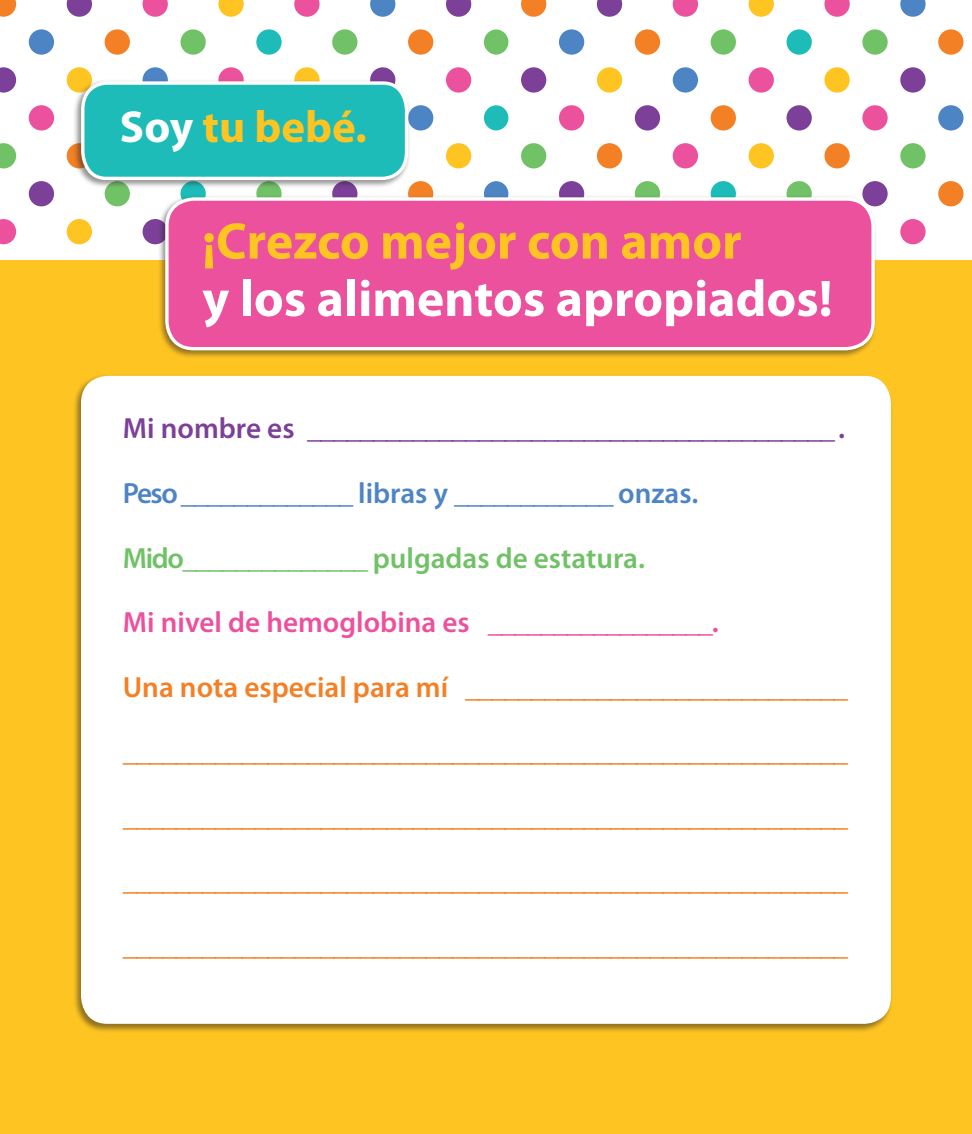
<style>
.page{position:relative;width:972px;height:1134px;background:#fff}
.page>*{position:absolute;margin:0;border:0;box-sizing:border-box;transform-origin:0 0}
.t1{font:700 51.75px/57.4px "Myriad Pro";color:#fff}
.t2{font:700 45px "Myriad Pro";color:#fec422}
.t3{font:600 29.25px "Myriad Pro";color:#f48026}
.t4{font:600 29.25px "Myriad Pro";color:#7c4099}
.t5{font:600 29.25px "Myriad Pro";color:#4d84c4}
.t6{font:600 29.25px "Myriad Pro";color:#ec519e}
.t7{font:600 29.25px "Myriad Pro";color:#71c167}
.s1{color:#fff}
.s2{color:#fec422}
</style>
<div class="page">
<div style="left:0;top:261px;width:972px;height:873px;background:#fec422"></div>
<div style="left:332px;top:29px;width:25px;height:26px;background:#71c167;border-radius:50%"></div>
<div style="left:180px;top:29px;width:26px;height:26px;background:#71c167;border-radius:50%"></div>
<svg style="left:0;top:143px;width:16px;height:25px"></svg>
<div style="left:105px;top:181px;width:25px;height:25px;background:#71c167;border-radius:50%"></div>
<div style="left:256px;top:181px;width:26px;height:25px;background:#71c167;border-radius:50%"></div>
<div style="left:900px;top:143px;width:26px;height:25px;background:#71c167;border-radius:50%"></div>
<div style="left:787px;top:181px;width:25px;height:25px;background:#71c167;border-radius:50%"></div>
<div style="left:862px;top:29px;width:26px;height:26px;background:#71c167;border-radius:50%"></div>
<div style="left:635px;top:181px;width:25px;height:25px;background:#71c167;border-radius:50%"></div>
<div style="left:521px;top:143px;width:25px;height:25px;background:#71c167;border-radius:50%"></div>
<div style="left:711px;top:29px;width:25px;height:26px;background:#71c167;border-radius:50%"></div>
<svg style="left:484px;top:29px;width:24px;height:26px"></svg>
<div style="left:408px;top:105px;width:25px;height:26px;background:#4d84c4;border-radius:50%"></div>
<svg style="left:370px;top:0;width:25px;height:17px"></svg>
<div style="left:29px;top:29px;width:25px;height:26px;background:#4d84c4;border-radius:50%"></div>
<div style="left:143px;top:67px;width:25px;height:26px;background:#4d84c4;border-radius:50%"></div>
<svg style="left:484px;top:181px;width:24px;height:14px"></svg>
<div style="left:938px;top:105px;width:26px;height:26px;background:#4d84c4;border-radius:50%"></div>
<svg style="left:900px;top:0;width:26px;height:17px"></svg>
<div style="left:559px;top:29px;width:25px;height:26px;background:#4d84c4;border-radius:50%"></div>
<div style="left:673px;top:67px;width:25px;height:26px;background:#4d84c4;border-radius:50%"></div>
<div style="left:256px;top:29px;width:26px;height:26px;background:#1dbcb8;border-radius:50%"></div>
<div style="left:180px;top:181px;width:26px;height:25px;background:#1dbcb8;border-radius:50%"></div>
<div style="left:711px;top:181px;width:25px;height:25px;background:#1dbcb8;border-radius:50%"></div>
<div style="left:787px;top:29px;width:25px;height:26px;background:#1dbcb8;border-radius:50%"></div>
<svg style="left:484px;top:105px;width:24px;height:26px"></svg>
<div style="left:408px;top:29px;width:25px;height:26px;background:#f48026;border-radius:50%"></div>
<div style="left:408px;top:181px;width:25px;height:25px;background:#f48026;border-radius:50%"></div>
<svg style="left:0;top:0;width:16px;height:17px"></svg>
<div style="left:67px;top:143px;width:25px;height:25px;background:#f48026;border-radius:50%"></div>
<div style="left:105px;top:29px;width:25px;height:26px;background:#f48026;border-radius:50%"></div>
<div style="left:824px;top:143px;width:26px;height:25px;background:#f48026;border-radius:50%"></div>
<div style="left:938px;top:181px;width:26px;height:25px;background:#f48026;border-radius:50%"></div>
<div style="left:938px;top:29px;width:26px;height:26px;background:#f48026;border-radius:50%"></div>
<svg style="left:521px;top:0;width:25px;height:17px"></svg>
<div style="left:711px;top:105px;width:25px;height:26px;background:#f48026;border-radius:50%"></div>
<div style="left:597px;top:143px;width:25px;height:25px;background:#f48026;border-radius:50%"></div>
<div style="left:635px;top:29px;width:25px;height:26px;background:#f48026;border-radius:50%"></div>
<div style="left:332px;top:181px;width:25px;height:25px;background:#7c4099;border-radius:50%"></div>
<svg style="left:446px;top:0;width:25px;height:17px"></svg>
<div style="left:370px;top:67px;width:25px;height:26px;background:#7c4099;border-radius:50%"></div>
<div style="left:29px;top:181px;width:25px;height:25px;background:#7c4099;border-radius:50%"></div>
<svg style="left:67px;top:0;width:25px;height:17px"></svg>
<svg style="left:0;top:67px;width:16px;height:26px"></svg>
<div style="left:143px;top:219px;width:25px;height:25px;background:#7c4099;border-radius:50%"></div>
<div style="left:900px;top:67px;width:26px;height:26px;background:#7c4099;border-radius:50%"></div>
<div style="left:862px;top:181px;width:26px;height:25px;background:#7c4099;border-radius:50%"></div>
<div style="left:787px;top:105px;width:25px;height:26px;background:#7c4099;border-radius:50%"></div>
<svg style="left:597px;top:0;width:25px;height:17px"></svg>
<div style="left:521px;top:67px;width:25px;height:26px;background:#7c4099;border-radius:50%"></div>
<div style="left:635px;top:105px;width:25px;height:26px;background:#7c4099;border-radius:50%"></div>
<div style="left:559px;top:181px;width:25px;height:25px;background:#7c4099;border-radius:50%"></div>
<div style="left:294px;top:67px;width:26px;height:26px;background:#fec422;border-radius:50%"></div>
<svg style="left:218px;top:0;width:26px;height:17px"></svg>
<div style="left:446px;top:143px;width:25px;height:25px;background:#fec422;border-radius:50%"></div>
<div style="left:67px;top:219px;width:25px;height:25px;background:#fec422;border-radius:50%"></div>
<div style="left:67px;top:67px;width:25px;height:26px;background:#fec422;border-radius:50%"></div>
<div style="left:824px;top:67px;width:26px;height:26px;background:#fec422;border-radius:50%"></div>
<svg style="left:749px;top:0;width:25px;height:17px"></svg>
<div style="left:597px;top:67px;width:25px;height:26px;background:#fec422;border-radius:50%"></div>
<div style="left:749px;top:143px;width:25px;height:25px;background:#fec422;border-radius:50%"></div>
<svg style="left:143px;top:0;width:25px;height:17px"></svg>
<div style="left:218px;top:67px;width:26px;height:26px;background:#ec519e;border-radius:50%"></div>
<svg style="left:0;top:219px;width:16px;height:25px"></svg>
<div style="left:446px;top:67px;width:25px;height:26px;background:#ec519e;border-radius:50%"></div>
<div style="left:29px;top:105px;width:25px;height:26px;background:#ec519e;border-radius:50%"></div>
<svg style="left:294px;top:0;width:26px;height:17px"></svg>
<div style="left:749px;top:67px;width:25px;height:26px;background:#ec519e;border-radius:50%"></div>
<div style="left:559px;top:105px;width:25px;height:26px;background:#ec519e;border-radius:50%"></div>
<svg style="left:673px;top:0;width:25px;height:17px"></svg>
<div style="left:673px;top:143px;width:25px;height:25px;background:#ec519e;border-radius:50%"></div>
<svg style="left:824px;top:0;width:26px;height:17px"></svg>
<div style="left:900px;top:219px;width:26px;height:25px;background:#ec519e;border-radius:50%"></div>
<div style="left:862px;top:105px;width:26px;height:26px;background:#ec519e;border-radius:50%"></div>
<div style="left:73px;top:79px;width:338px;height:110px;background:#231f20;opacity:.5"></div>
<svg style="left:79px;top:80px;width:331px;height:102px;background:#39c1bd"></svg>
<div style="left:157px;top:195px;width:720px;height:164px;background:#231f20;opacity:.5"></div>
<div style="left:167px;top:199px;width:706px;height:150px;background:#ec519e;border-radius:27px"></div>
<div style="left:165px;top:197px;width:710px;height:153px;border:3px solid #fff;border-radius:27px"></div>
<div style="left:72px;top:374px;width:821px;height:659px;background:#231f20;opacity:.5"></div>
<div style="left:81px;top:376px;width:810px;height:648px;background:#fff;border-radius:27px"></div>
<p class="t2" style="left:120px;top:97px;width:249px"><span class="s1">Soy</span> tu bebé.</p>
<p class="t1" style="left:202px;top:211px;width:632px"><span class="s2">¡Crezco mejor con amor<br></span>y los alimentos apropiados!</p>
<p class="t4" style="left:123px;top:410px;width:724px">Mi nombre es ________________________________________ .</p>
<p class="t5" style="left:123px;top:475px;width:577px">Peso _____________ libras y ____________ onzas.</p>
<p class="t7" style="left:123px;top:539px;width:524px">Mido______________ pulgadas de estatura.</p>
<p class="t6" style="left:123px;top:604px;width:597px">Mi nivel de hemoglobina es _________________.</p>
<p class="t3" style="left:123px;top:668px;width:727px">Una nota especial para mí _____________________________</p>
<p class="t3" style="left:123px;top:733px;width:727px">_______________________________________________________</p>
<p class="t3" style="left:123px;top:797px;width:727px">_______________________________________________________</p>
<p class="t3" style="left:123px;top:862px;width:727px">_______________________________________________________</p>
<p class="t3" style="left:123px;top:927px;width:727px">_______________________________________________________</p>
</div>
